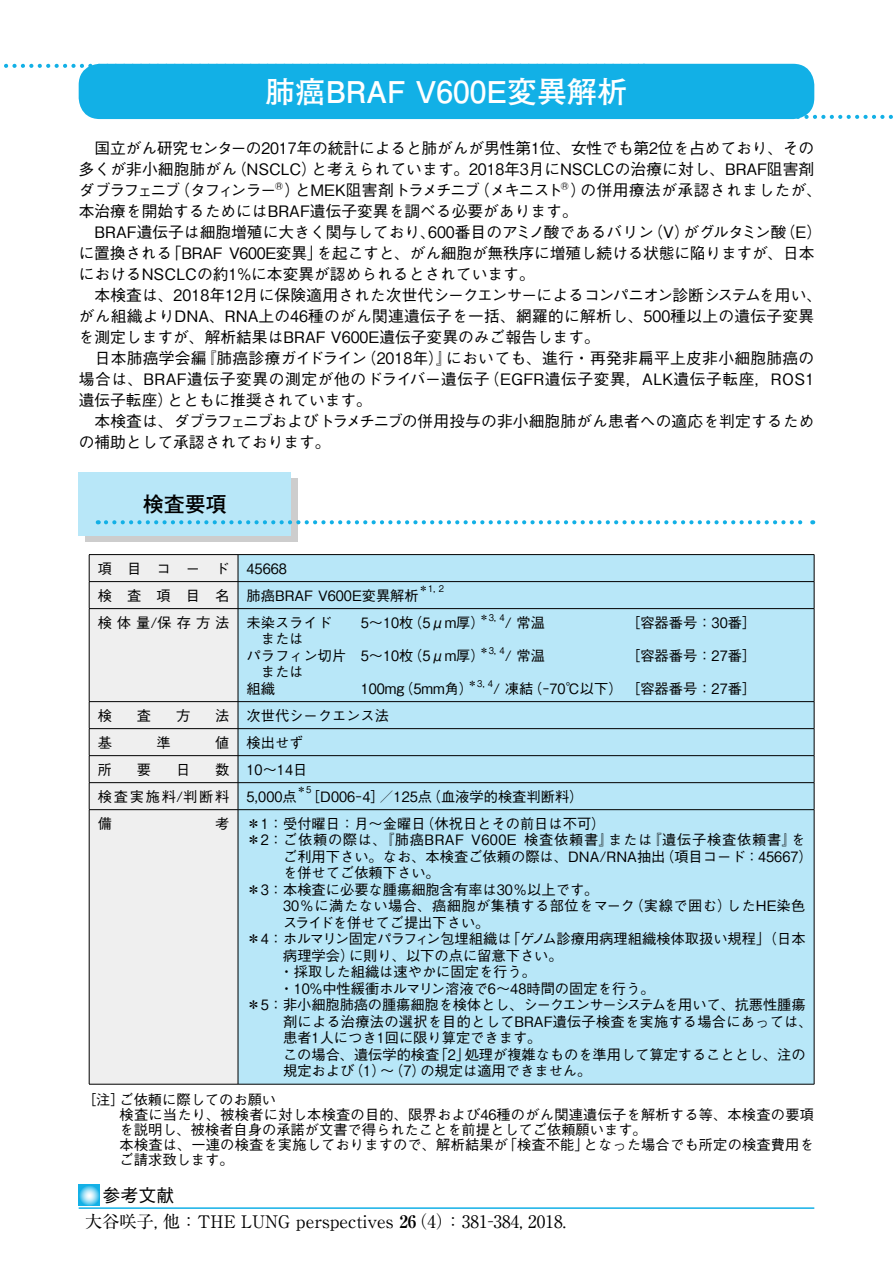
<style>
.page{position:relative;width:893px;height:1263px;background:#fff}
.page>*{position:absolute;margin:0;border:0;box-sizing:border-box;transform-origin:0 0}
.t1{font:700 30px "Futo Go B101 Pro";color:#fff}
.t2{font:700 21px "Futo Go B101 Pro";color:#000}
.t3{font:500 18px "Gothic BBB Pro";color:#000}
.t4{font:17.25px "Ryumin Pro";color:#000}
.t5{font:500 15.75px/21px "Gothic BBB Pro";color:#000}
.t6{font:500 14.25px/15px "Gothic BBB Pro";color:#000}
.t7{font:500 14.25px "Gothic BBB Pro";letter-spacing:.05em;color:#000}
.t8{font:500 14.25px "Gothic BBB Pro";letter-spacing:.035em;color:#000;scale:.9 1}
.t9{font:500 14.25px "Gothic BBB Pro";color:#000;scale:.9 1}
.t10{font:500 14.25px/27px "Gothic BBB Pro";letter-spacing:.065em;color:#000}
.t11{font:500 14.25px "Gothic BBB Pro";letter-spacing:.175em;color:#000}
.t12{font:500 9.3px "Gothic BBB Pro";color:#000}
.s1{font-weight:700}
</style>
<div class="page">
<div style="left:79px;top:64px;width:735px;height:55px;background:#12b0e6;border-radius:21px"></div>
<svg style="left:4px;top:64px;width:93px;height:4px"></svg>
<svg style="left:794px;top:115px;width:99px;height:4px"></svg>
<div style="left:85px;top:478px;width:213px;height:64px;background:#cdcdcd"></div>
<div style="left:79px;top:472px;width:212px;height:64px;background:#b8e7f8"></div>
<svg style="left:106px;top:520px;width:707px;height:4px"></svg>
<svg style="left:79px;top:1185px;width:20px;height:20px"></svg>
<hr style="left:79px;top:1207px;width:735px;height:2px;background:#12b0e6">
<div style="left:90px;top:555px;width:148px;height:529px;background:#efefef"></div>
<div style="left:239px;top:555px;width:575px;height:529px;background:#b8e7f8"></div>
<hr style="left:89px;top:581px;width:149px;height:1px;background:#000">
<hr style="left:238px;top:581px;width:576px;height:1px;background:#000">
<hr style="left:89px;top:608px;width:149px;height:1px;background:#000">
<hr style="left:238px;top:608px;width:576px;height:1px;background:#000">
<hr style="left:89px;top:701px;width:149px;height:1px;background:#000">
<hr style="left:238px;top:701px;width:576px;height:1px;background:#000">
<hr style="left:89px;top:728px;width:149px;height:1px;background:#000">
<hr style="left:238px;top:728px;width:576px;height:1px;background:#000">
<hr style="left:89px;top:755px;width:149px;height:1px;background:#000">
<hr style="left:238px;top:755px;width:576px;height:1px;background:#000">
<hr style="left:89px;top:554px;width:149px;height:1px;background:#000">
<svg style="left:89px;top:555px;width:1px;height:53px"></svg>
<hr style="left:89px;top:609px;width:1px;height:92px;background:#000">
<hr style="left:89px;top:810px;width:1px;height:274px;background:#000">
<hr style="left:238px;top:554px;width:576px;height:1px;background:#000">
<svg style="left:238px;top:555px;width:1px;height:53px"></svg>
<svg style="left:814px;top:555px;width:1px;height:53px"></svg>
<hr style="left:238px;top:609px;width:1px;height:92px;background:#000">
<hr style="left:814px;top:609px;width:1px;height:92px;background:#000">
<hr style="left:238px;top:810px;width:1px;height:274px;background:#000">
<hr style="left:814px;top:810px;width:1px;height:274px;background:#000">
<hr style="left:89px;top:1084px;width:149px;height:1px;background:#000">
<hr style="left:238px;top:1084px;width:576px;height:1px;background:#000">
<hr style="left:89px;top:782px;width:149px;height:1px;background:#000">
<svg style="left:89px;top:702px;width:1px;height:107px"></svg>
<hr style="left:89px;top:809px;width:149px;height:1px;background:#000">
<hr style="left:238px;top:782px;width:576px;height:1px;background:#000">
<svg style="left:238px;top:702px;width:1px;height:107px"></svg>
<svg style="left:814px;top:702px;width:1px;height:107px"></svg>
<hr style="left:238px;top:809px;width:576px;height:1px;background:#000">
<h1 class="t1" style="left:265px;top:67px;width:363px">肺癌BRAF V600E変異解析</h1>
<p class="t5" style="left:79px;top:136px;width:745px">　国立がん研究センターの2017年の統計によると肺がんが男性第1位、女性でも第2位を占めており、その多くが非小細胞肺がん（NSCLC）と考えられています。2018年3月にNSCLCの治療に対し、BRAF阻害剤ダブラフェニブ（タフィンラーⓇ）とMEK阻害剤トラメチニブ（メキニストⓇ）の併用療法が承認されましたが、本治療を開始するためにはBRAF遺伝子変異を調べる必要があります。<br>　BRAF遺伝子は細胞増殖に大きく関与しており、600番目のアミノ酸であるバリン（V）がグルタミン酸（E）に置換される「BRAF V600E変異」を起こすと、がん細胞が無秩序に増殖し続ける状態に陥りますが、日本におけるNSCLCの約1%に本変異が認められるとされています。<br>　本検査は、2018年12月に保険適用された次世代シークエンサーによるコンパニオン診断システムを用い、がん組織よりDNA、RNA上の46種のがん関連遺伝子を一括、網羅的に解析し、500種以上の遺伝子変異を測定しますが、解析結果はBRAF V600E遺伝子変異のみご報告します。<br>　日本肺癌学会編『肺癌診療ガイドライン（2018年）』においても、進行・再発非扁平上皮非小細胞肺癌の場合は、BRAF遺伝子変異の測定が他のドライバー遺伝子（EGFR遺伝子変異，ALK遺伝子転座，ROS1遺伝子転座）とともに推奨されています。<br>　本検査は、ダブラフェニブおよびトラメチニブの併用投与の非小細胞肺がん患者への適応を判定するための補助として承認されております。</p>
<h2 class="t2" style="left:143px;top:487px;width:85px">検査要項</h2>
<p class="t6" style="left:98px;top:553px;width:323px;line-height:27px">項目コード 45668<br>検 査 項 目 名 肺癌BRAF V600E変異解析</p>
<p class="t12" style="left:419px;top:581px;width:27px">＊1, 2</p>
<p class="t11" style="left:98px;top:611px;width:236px">検体量/保存方法 未染スライド</p>
<p class="t9" style="left:361px;top:611px;width:139px">5～10枚（5μm厚）</p>
<p class="t12" style="left:479px;top:610px;width:27px">＊3, 4</p>
<p class="t6" style="left:505px;top:613px;width:42px">/ 常温</p>
<p class="t6" style="left:626px;top:613px;width:132px">［容器番号：30番］</p>
<p class="t6" style="left:247px;top:629px;width:240px;line-height:16.5px">　または<br>パラフィン切片 5～10枚（5μm厚）</p>
<p class="t12" style="left:479px;top:643px;width:27px">＊3, 4</p>
<p class="t6" style="left:505px;top:646px;width:42px">/ 常温</p>
<p class="t6" style="left:626px;top:646px;width:132px">［容器番号：27番］</p>
<p class="t6" style="left:247px;top:662px;width:58px;line-height:16.5px">　または組織</p>
<p class="t9" style="left:361px;top:677px;width:126px">100mg（5mm角）</p>
<p class="t12" style="left:468px;top:676px;width:27px">＊3, 4</p>
<p class="t6" style="left:493px;top:679px;width:265px">/ 凍結（－70℃以下） ［容器番号：27番］</p>
<p class="t6" style="left:98px;top:706px;width:16px">検</p>
<p class="t6" style="left:137px;top:706px;width:16px">査</p>
<p class="t6" style="left:176px;top:706px;width:16px">方</p>
<p class="t6" style="left:215px;top:706px;width:175px">法 次世代シークエンス法</p>
<p class="t6" style="left:98px;top:733px;width:16px">基</p>
<p class="t6" style="left:156px;top:733px;width:16px">準</p>
<p class="t6" style="left:215px;top:733px;width:90px">値 検出せず</p>
<p class="t6" style="left:98px;top:760px;width:16px">所</p>
<p class="t6" style="left:137px;top:760px;width:16px">要</p>
<p class="t6" style="left:176px;top:760px;width:16px">日</p>
<p class="t10" style="left:98px;top:754px;width:211px;text-indent:118px">数 10～14日検査実施料/判断料 5,000点</p>
<p class="t12" style="left:297px;top:782px;width:16px">＊5</p>
<p class="t6" style="left:306px;top:787px;width:279px">［D006－4］／125点（血液学的検査判断料）</p>
<p class="t6" style="left:98px;top:814px;width:16px">備</p>
<p class="t6" style="left:215px;top:814px;width:392px">考 ＊1：受付曜日：月～金曜日（休祝日とその前日は不可）</p>
<p class="t7" style="left:247px;top:828px;width:560px">＊2： ご依頼の際は、『肺癌BRAF V600E 検査依頼書』または『遺伝子検査依頼書』を</p>
<p class="t6" style="left:283px;top:847px;width:531px">ご利用下さい。なお、本検査ご依頼の際は、DNA/RNA抽出（項目コード：45667）</p>
<p class="t6" style="left:283px;top:863px;width:158px">を併せてご依頼下さい。</p>
<p class="t6" style="left:247px;top:880px;width:353px">＊3： 本検査に必要な腫瘍細胞含有率は30％以上です。</p>
<p class="t8" style="left:283px;top:894px;width:582px">30％に満たない場合、癌細胞が集積する部位をマーク（実線で囲む）したHE染色</p>
<p class="t6" style="left:283px;top:913px;width:208px">スライドを併せてご提出下さい。</p>
<p class="t6" style="left:247px;top:929px;width:561px">＊4： ホルマリン固定パラフィン包埋組織は「ゲノム診療用病理組織検体取扱い規程」（日本</p>
<p class="t6" style="left:283px;top:946px;width:281px">病理学会）に則り、以下の点に留意下さい。</p>
<p class="t6" style="left:280px;top:962px;width:258px">・採取した組織は速やかに固定を行う。</p>
<p class="t6" style="left:280px;top:979px;width:377px">・10%中性緩衝ホルマリン溶液で6～48時間の固定を行う。</p>
<p class="t6" style="left:246px;top:995px;width:561px">＊5： 非小細胞肺癌の腫瘍細胞を検体とし、シークエンサーシステムを用いて、抗悪性腫瘍</p>
<p class="t6" style="left:283px;top:1012px;width:531px">剤による治療法の選択を目的としてBRAF遺伝子検査を実施する場合にあっては、</p>
<p class="t6" style="left:283px;top:1028px;width:260px">患者1人につき1回に限り算定できます。</p>
<p class="t6" style="left:283px;top:1045px;width:524px">この場合、遺伝学的検査「2」処理が複雑なものを準用して算定することとし、注の</p>
<p class="t6" style="left:283px;top:1061px;width:310px">規定および（1）～（7）の規定は適用できません。</p>
<p class="t6" style="left:120px;top:1090px;width:696px;text-indent:-38px">［注］ご依頼に際してのお願い<br>検査に当たり、被検者に対し本検査の目的、限界および46種のがん関連遺伝子を解析する等、本検査の要項を説明し、被検者自身の承諾が文書で得られたことを前提としてご依頼願います。<br>本検査は、一連の検査を実施しておりますので、解析結果が「検査不能」となった場合でも所定の検査費用をご請求致します。</p>
<p class="t3" style="left:103px;top:1181px;width:73px">参考文献</p>
<p class="t4" style="left:85px;top:1208px;width:482px">大谷咲子, 他：THE LUNG perspectives <span class="s1">26</span>（4）：381-384, 2018.</p>
</div>
